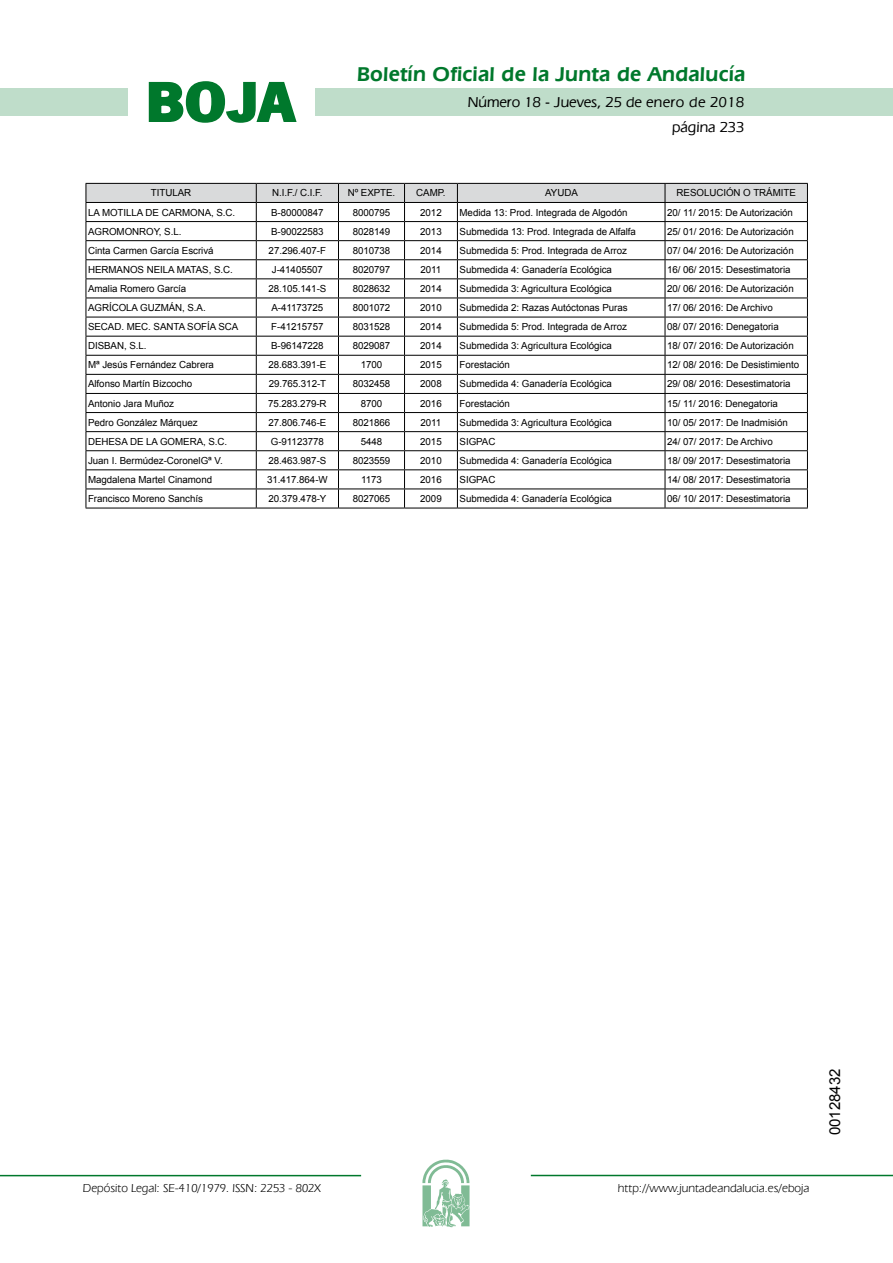
<style>
.page{position:relative;width:893px;height:1263px;background:#fff}
.page>*{position:absolute;margin:0;border:0;box-sizing:border-box;transform-origin:0 0}
.t1{font:700 57.75px "News Got T";color:#00782c;scale:1.14 1}
.t2{font:600 21px "Eras IT Cby BT";letter-spacing:.01em;color:#00782c}
.t3{font:500 15px/24.5px "Eras IT Cby BT";color:#000;text-align:right}
.t4{font:15px "Arial";color:#000}
.t5{font:12px "Eras IT Cby BT";color:#000}
.t6{font:9.75px "Arial";letter-spacing:-.005em;color:#000}
</style>
<div class="page">
<div style="left:315px;top:88px;width:577px;height:28px;background:#bfddca"></div>
<div style="left:0;top:88px;width:128px;height:28px;background:#bfddca"></div>
<hr style="left:0;top:1175px;width:361px;height:1px;background:#00782c">
<svg style="left:422px;top:1159px;width:47px;height:68px"></svg>
<hr style="left:531px;top:1175px;width:361px;height:1px;background:#00782c">
<svg style="left:148px;top:81px;width:149px;height:42px"></svg>
<svg style="left:86px;top:183px;width:722px;height:325px"></svg>
<hr style="left:86px;top:508px;width:170px;height:1px;background:#000">
<hr style="left:256px;top:508px;width:82px;height:1px;background:#000">
<hr style="left:338px;top:508px;width:66px;height:1px;background:#000">
<hr style="left:404px;top:508px;width:53px;height:1px;background:#000">
<hr style="left:457px;top:508px;width:208px;height:1px;background:#000">
<hr style="left:665px;top:508px;width:142px;height:1px;background:#000">
<h1 class="t1" style="left:145px;top:68px;width:133px">BOJA</h1>
<h2 class="t2" style="left:357px;top:62px;width:390px">Boletín Oficial de la Junta de Andalucía</h2>
<h3 class="t3" style="left:468px;top:90px;width:278px">Número 18 - Jueves, 25 de enero de 2018 página 233</h3>
<p class="t6" style="left:151px;top:187px;width:42px">TITULAR</p>
<p class="t6" style="left:272px;top:187px;width:52px">N.I.F./ C.I.F.</p>
<p class="t6" style="left:348px;top:187px;width:49px">Nº EXPTE.</p>
<p class="t6" style="left:416px;top:187px;width:31px">CAMP.</p>
<p class="t6" style="left:545px;top:187px;width:34px">AYUDA</p>
<p class="t6" style="left:676px;top:187px;width:121px">RESOLUCIÓN O TRÁMITE</p>
<p class="t6" style="left:88px;top:206px;width:149px">LA MOTILLA DE CARMONA, S.C.</p>
<p class="t6" style="left:271px;top:206px;width:54px">B-80000847</p>
<p class="t6" style="left:352px;top:206px;width:39px">8000795</p>
<p class="t6" style="left:420px;top:206px;width:23px">2012</p>
<p class="t6" style="left:459px;top:206px;width:169px">Medida 13: Prod. Integrada de Algodón</p>
<p class="t6" style="left:667px;top:206px;width:127px">20/ 11/ 2015: De Autorización</p>
<p class="t6" style="left:88px;top:225px;width:95px">AGROMONROY, S.L.</p>
<p class="t6" style="left:271px;top:225px;width:54px">B-90022583</p>
<p class="t6" style="left:352px;top:225px;width:39px">8028149</p>
<p class="t6" style="left:420px;top:225px;width:23px">2013</p>
<p class="t6" style="left:459px;top:225px;width:178px">Submedida 13: Prod. Integrada de Alfalfa</p>
<p class="t6" style="left:667px;top:225px;width:128px">25/ 01/ 2016: De Autorización</p>
<p class="t6" style="left:88px;top:244px;width:127px">Cinta Carmen García Escrivá</p>
<p class="t6" style="left:268px;top:244px;width:59px">27.296.407-F</p>
<p class="t6" style="left:352px;top:244px;width:39px">8010738</p>
<p class="t6" style="left:420px;top:244px;width:23px">2014</p>
<p class="t6" style="left:459px;top:244px;width:169px">Submedida 5: Prod. Integrada de Arroz</p>
<p class="t6" style="left:667px;top:244px;width:128px">07/ 04/ 2016: De Autorización</p>
<p class="t6" style="left:88px;top:263px;width:146px">HERMANOS NEILA MATAS, S.C.</p>
<p class="t6" style="left:272px;top:263px;width:53px">J-41405507</p>
<p class="t6" style="left:352px;top:263px;width:39px">8020797</p>
<p class="t6" style="left:420px;top:263px;width:22px">2011</p>
<p class="t6" style="left:459px;top:263px;width:154px">Submedida 4: Ganadería Ecológica</p>
<p class="t6" style="left:667px;top:263px;width:125px">16/ 06/ 2015: Desestimatoria</p>
<p class="t6" style="left:88px;top:282px;width:100px">Amalia Romero García</p>
<p class="t6" style="left:268px;top:282px;width:60px">28.105.141-S</p>
<p class="t6" style="left:352px;top:282px;width:39px">8028632</p>
<p class="t6" style="left:420px;top:282px;width:23px">2014</p>
<p class="t6" style="left:459px;top:282px;width:154px">Submedida 3: Agricultura Ecológica</p>
<p class="t6" style="left:667px;top:282px;width:128px">20/ 06/ 2016: De Autorización</p>
<p class="t6" style="left:88px;top:301px;width:119px">AGRÍCOLA GUZMÁN, S.A.</p>
<p class="t6" style="left:271px;top:301px;width:53px">A-41173725</p>
<p class="t6" style="left:352px;top:301px;width:39px">8001072</p>
<p class="t6" style="left:420px;top:301px;width:23px">2010</p>
<p class="t6" style="left:459px;top:301px;width:169px">Submedida 2: Razas Autóctonas Puras</p>
<p class="t6" style="left:667px;top:301px;width:107px">17/ 06/ 2016: De Archivo</p>
<p class="t6" style="left:88px;top:320px;width:152px">SECAD. MEC. SANTA SOFÍA SCA</p>
<p class="t6" style="left:271px;top:320px;width:54px">F-41215757</p>
<p class="t6" style="left:352px;top:320px;width:39px">8031528</p>
<p class="t6" style="left:420px;top:320px;width:23px">2014</p>
<p class="t6" style="left:459px;top:320px;width:169px">Submedida 5: Prod. Integrada de Arroz</p>
<p class="t6" style="left:667px;top:320px;width:113px">08/ 07/ 2016: Denegatoria</p>
<p class="t6" style="left:88px;top:339px;width:60px">DISBAN, S.L.</p>
<p class="t6" style="left:271px;top:339px;width:54px">B-96147228</p>
<p class="t6" style="left:352px;top:339px;width:39px">8029087</p>
<p class="t6" style="left:420px;top:339px;width:23px">2014</p>
<p class="t6" style="left:459px;top:339px;width:154px">Submedida 3: Agricultura Ecológica</p>
<p class="t6" style="left:667px;top:339px;width:128px">18/ 07/ 2016: De Autorización</p>
<p class="t6" style="left:88px;top:359px;width:127px">Mª Jesús Fernández Cabrera</p>
<p class="t6" style="left:268px;top:359px;width:60px">28.683.391-E</p>
<p class="t6" style="left:361px;top:359px;width:23px">1700</p>
<p class="t6" style="left:420px;top:359px;width:23px">2015</p>
<p class="t6" style="left:459px;top:359px;width:52px">Forestación</p>
<p class="t6" style="left:667px;top:359px;width:133px">12/ 08/ 2016: De Desistimiento</p>
<p class="t6" style="left:88px;top:378px;width:106px">Alfonso Martín Bizcocho</p>
<p class="t6" style="left:269px;top:378px;width:59px">29.765.312-T</p>
<p class="t6" style="left:352px;top:378px;width:39px">8032458</p>
<p class="t6" style="left:420px;top:378px;width:23px">2008</p>
<p class="t6" style="left:459px;top:378px;width:154px">Submedida 4: Ganadería Ecológica</p>
<p class="t6" style="left:667px;top:378px;width:125px">29/ 08/ 2016: Desestimatoria</p>
<p class="t6" style="left:88px;top:397px;width:87px">Antonio Jara Muñoz</p>
<p class="t6" style="left:268px;top:397px;width:60px">75.283.279-R</p>
<p class="t6" style="left:361px;top:397px;width:23px">8700</p>
<p class="t6" style="left:420px;top:397px;width:23px">2016</p>
<p class="t6" style="left:459px;top:397px;width:52px">Forestación</p>
<p class="t6" style="left:667px;top:397px;width:112px">15/ 11/ 2016: Denegatoria</p>
<p class="t6" style="left:88px;top:416px;width:111px">Pedro González Márquez</p>
<p class="t6" style="left:268px;top:416px;width:60px">27.806.746-E</p>
<p class="t6" style="left:352px;top:416px;width:39px">8021866</p>
<p class="t6" style="left:420px;top:416px;width:22px">2011</p>
<p class="t6" style="left:459px;top:416px;width:154px">Submedida 3: Agricultura Ecológica</p>
<p class="t6" style="left:667px;top:416px;width:122px">10/ 05/ 2017: De Inadmisión</p>
<p class="t6" style="left:88px;top:435px;width:141px">DEHESA DE LA GOMERA, S.C.</p>
<p class="t6" style="left:271px;top:435px;width:55px">G-91123778</p>
<p class="t6" style="left:361px;top:435px;width:23px">5448</p>
<p class="t6" style="left:420px;top:435px;width:23px">2015</p>
<p class="t6" style="left:459px;top:435px;width:37px">SIGPAC</p>
<p class="t6" style="left:667px;top:435px;width:107px">24/ 07/ 2017: De Archivo</p>
<p class="t6" style="left:88px;top:454px;width:136px">Juan I. Bermúdez-CoronelGª V.</p>
<p class="t6" style="left:268px;top:454px;width:60px">28.463.987-S</p>
<p class="t6" style="left:352px;top:454px;width:39px">8023559</p>
<p class="t6" style="left:420px;top:454px;width:23px">2010</p>
<p class="t6" style="left:459px;top:454px;width:154px">Submedida 4: Ganadería Ecológica</p>
<p class="t6" style="left:667px;top:454px;width:125px">18/ 09/ 2017: Desestimatoria</p>
<p class="t6" style="left:88px;top:473px;width:126px">Magdalena Martel Cinamond</p>
<p class="t6" style="left:267px;top:473px;width:62px">31.417.864-W</p>
<p class="t6" style="left:361px;top:473px;width:22px">1173</p>
<p class="t6" style="left:420px;top:473px;width:23px">2016</p>
<p class="t6" style="left:459px;top:473px;width:37px">SIGPAC</p>
<p class="t6" style="left:667px;top:473px;width:125px">14/ 08/ 2017: Desestimatoria</p>
<p class="t6" style="left:88px;top:492px;width:116px">Francisco Moreno Sanchís</p>
<p class="t6" style="left:268px;top:492px;width:60px">20.379.478-Y</p>
<p class="t6" style="left:352px;top:492px;width:39px">8027065</p>
<p class="t6" style="left:420px;top:492px;width:23px">2009</p>
<p class="t6" style="left:459px;top:492px;width:154px">Submedida 4: Ganadería Ecológica</p>
<p class="t6" style="left:667px;top:492px;width:125px">06/ 10/ 2017: Desestimatoria</p>
<p class="t5" style="left:83px;top:1181px;width:239px">Depósito Legal: SE-410/1979. ISSN: 2253 - 802X</p>
<p class="t5" style="left:618px;top:1181px;width:193px">http://www.juntadeandalucia.es/eboja</p>
<h3 class="t4" style="left:825px;top:1135px;width:68px;rotate:-90deg">00128432</h3>
</div>
